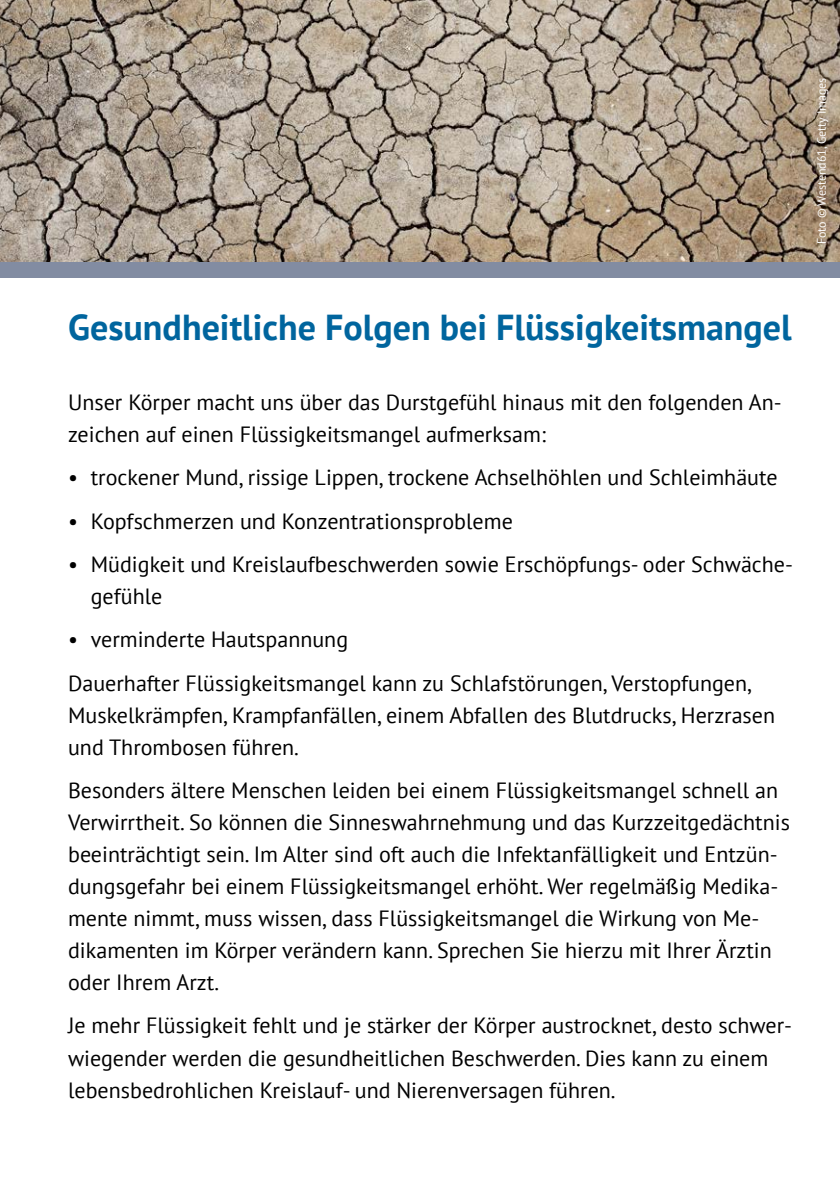
<style>
.page{position:relative;width:840px;height:1191px;background:#fff}
.page>*{position:absolute;margin:0;border:0;box-sizing:border-box;transform-origin:0 0}
.t1{font:700 36px "PT Sans";color:#00659e}
.t2{font:22px/32px "PT Sans";color:#000}
.t3{font:12px "PT Sans";color:#fff}
</style>
<div class="page">
<img style="left:0;top:0;width:839px;height:262px">
<div style="left:0;top:262px;width:839px;height:16px;background:#828ca2"></div>
<p class="t3" style="left:813px;top:244px;width:168px;rotate:-90deg">Foto © Westend61, Getty Images</p>
<h1 class="t1" style="left:68px;top:304px;width:724px">Gesundheitliche Folgen bei Flüssigkeitsmangel</h1>
<p class="t2" style="left:68px;top:385px;width:714px">Unser Körper macht uns über das Durstgefühl hinaus mit den folgenden An&shy;zeichen auf einen Flüssigkeitsmangel aufmerksam:</p>
<p class="t2" style="left:68px;top:461px;width:710px">• trockener Mund, rissige Lippen, trockene Achselhöhlen und Schleimhäute</p>
<p class="t2" style="left:68px;top:504px;width:446px">• Kopfschmerzen und Konzentrationsprobleme</p>
<p class="t2" style="left:91px;top:547px;width:703px;text-indent:-23px">• Müdigkeit und Kreislaufbeschwerden sowie Erschöpfungs- oder Schwäche&shy;gefühle</p>
<p class="t2" style="left:68px;top:617px;width:685px;line-height:43.4px">• verminderte Hautspannung<br>Dauerhafter Flüssigkeitsmangel kann zu Schlafstörungen, Verstopfungen,</p>
<p class="t2" style="left:68px;top:698px;width:708px">Muskelkrämpfen, Krampfanfällen, einem Abfallen des Blutdrucks, Herzrasen und Thrombosen führen.</p>
<p class="t2" style="left:68px;top:773px;width:723px">Besonders ältere Menschen leiden bei einem Flüssigkeitsmangel schnell an Verwirrtheit. So können die Sinneswahrnehmung und das Kurzzeitgedächtnis beeinträchtigt sein. Im Alter sind oft auch die Infektanfälligkeit und Entzün&shy;dungsgefahr bei einem Flüssigkeitsmangel erhöht. Wer regelmäßig Medika&shy;mente nimmt, muss wissen, dass Flüssigkeitsmangel die Wirkung von Me&shy;dikamenten im Körper verändern kann. Sprechen Sie hierzu mit Ihrer Ärztin oder Ihrem Arzt.</p>
<p class="t2" style="left:68px;top:1009px;width:725px">Je mehr Flüssigkeit fehlt und je stärker der Körper austrocknet, desto schwer&shy;wiegender werden die gesundheitlichen Beschwerden. Dies kann zu einem lebensbedrohlichen Kreislauf- und Nierenversagen führen.</p>
</div>
